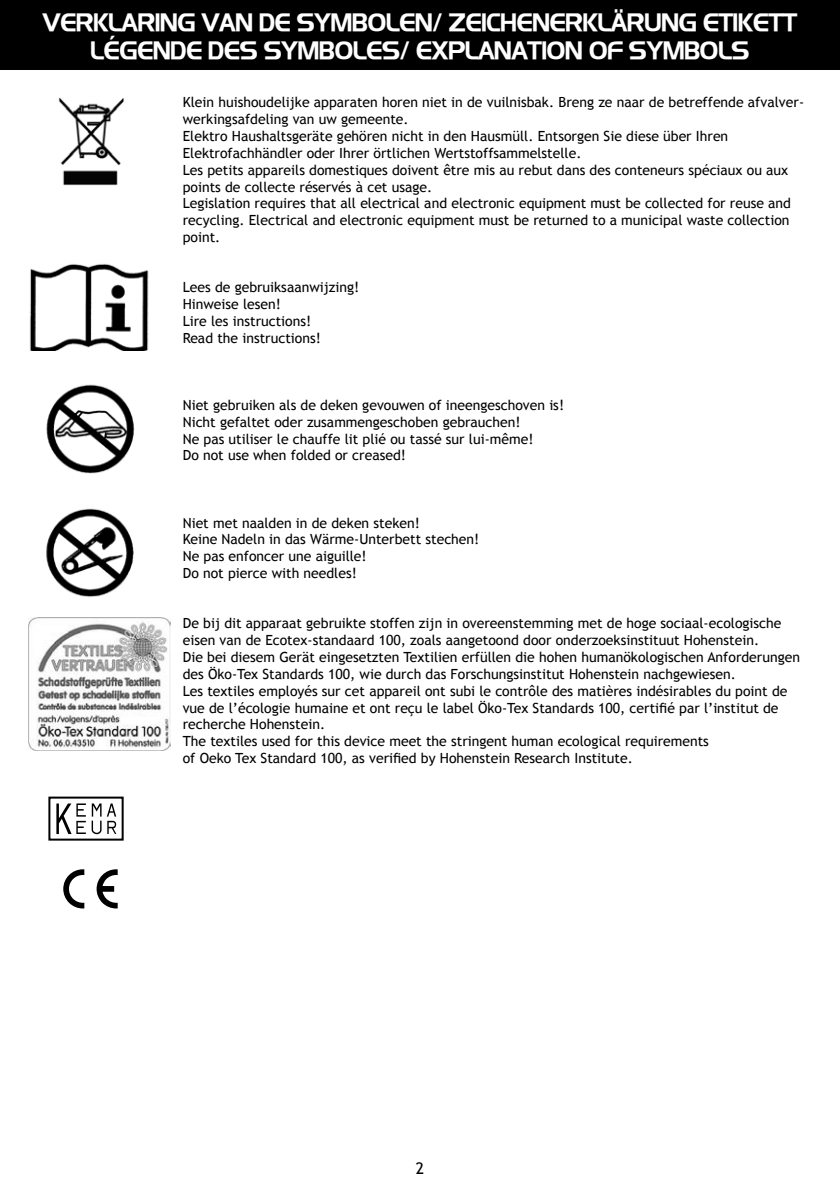
<style>
.page{position:relative;width:840px;height:1191px;background:#fff}
.page>*{position:absolute;margin:0;border:0;box-sizing:border-box;transform-origin:0 0}
.t1{font:24px/28.8px "Longview";color:#fff;text-align:center;scale:.9 1}
.t2{font:16px "Trebuchet MS";color:#000}
.t3{font:14px/16.8px "Trebuchet MS";color:#000}
</style>
<div class="page">
<div style="left:0;top:0;width:839px;height:70px;background:#000"></div>
<div style="left:48px;top:796px;width:76px;height:44px;border:2px solid #000"></div>
<svg style="left:56px;top:803px;width:30px;height:31px"></svg>
<svg style="left:92px;top:803px;width:9px;height:31px"></svg>
<svg style="left:107px;top:803px;width:9px;height:31px"></svg>
<svg style="left:96px;top:869px;width:22px;height:39px"></svg>
<svg style="left:63px;top:869px;width:21px;height:39px"></svg>
<img style="left:58px;top:97px;width:65px;height:89px">
<img style="left:29px;top:264px;width:120px;height:86px">
<img style="left:46px;top:384px;width:88px;height:90px">
<img style="left:46px;top:508px;width:88px;height:89px">
<img style="left:29px;top:617px;width:142px;height:133px">
<h1 class="t1" style="left:43px;top:7px;width:838px">VERKLARING VAN DE SYMBOLEN/ ZEICHENERKLÄRUNG ETIKETT<br>LÉGENDE DES SYMBOLES/ EXPLANATION OF SYMBOLS</h1>
<p class="t3" style="left:183px;top:94px;width:622px">Klein huishoudelijke apparaten horen niet in de vuilnisbak. Breng ze naar de betreffende afvalver&shy;werkingsafdeling van uw gemeente.<br>Elektro Haushaltsgeräte gehören nicht in den Hausmüll. Entsorgen Sie diese über Ihren Elektrofachhändler oder Ihrer örtlichen Wertstoffsammelstelle.<br>Les petits appareils domestiques doivent être mis au rebut dans des conteneurs spéciaux ou aux points de collecte réservés à cet usage.<br>Legislation requires that all electrical and electronic equipment must be collected for reuse and recycling. Electrical and electronic equipment must be returned to a municipal waste collection point.</p>
<p class="t3" style="left:183px;top:279px;width:178px">Lees de gebruiksaanwijzing!<br>Hinweise lesen!<br>Lire les instructions!<br>Read the instructions!</p>
<p class="t3" style="left:183px;top:397px;width:382px">Niet gebruiken als de deken gevouwen of ineengeschoven is!<br>Nicht gefaltet oder zusammengeschoben gebrauchen!<br>Ne pas utiliser le chauffe lit plié ou tassé sur lui-même!<br>Do not use when folded or creased!</p>
<p class="t3" style="left:183px;top:514px;width:298px">Niet met naalden in de deken steken!<br>Keine Nadeln in das Wärme-Unterbett stechen!<br>Ne pas enfoncer une aiguille!<br>Do not pierce with needles!</p>
<p class="t3" style="left:183px;top:615px;width:618px">De bij dit apparaat gebruikte stoffen zijn in overeenstemming met de hoge sociaal-ecologische eisen van de Ecotex-standaard 100, zoals aangetoond door onderzoeksinstituut Hohenstein.<br>Die bei diesem Gerät eingesetzten Textilien erfüllen die hohen humanökologischen Anforderungen des Öko-Tex Standards 100, wie durch das Forschungsinstitut Hohenstein nachgewiesen.<br>Les textiles employés sur cet appareil ont subi le contrôle des matières indésirables du point de vue de l’écologie humaine et ont reçu le label Öko-Tex Standards 100, certifié par l’institut de recherche Hohenstein.<br>The textiles used for this device meet the stringent human ecological requirements<br>of Oeko Tex Standard 100, as verified by Hohenstein Research Institute.</p>
<p class="t2" style="left:415px;top:1159px;width:10px">2</p>
</div>
